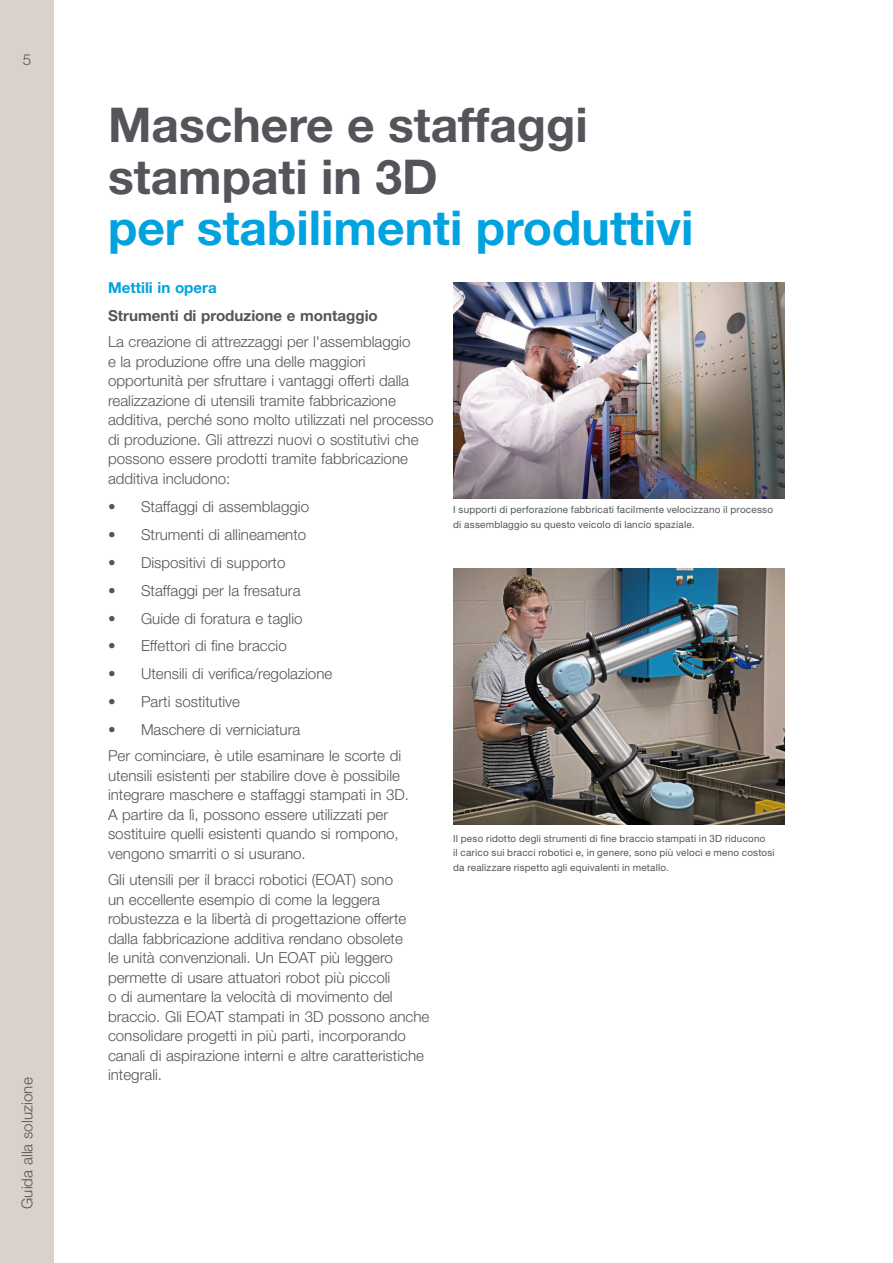
<style>
.page{position:relative;width:893px;height:1263px;background:#fff}
.page>*{position:absolute;margin:0;border:0;box-sizing:border-box;transform-origin:0 0}
.t1{font:700 48px/51.3px "Helvetica Neue LT Std";color:#54555a}
.t2{font:700 48px "Helvetica Neue LT Std";color:#00a2df}
.t3{font:300 15.15px/19.5px "Helvetica Neue LT Std";color:#54555a}
.t4{font:700 15.15px "Helvetica Neue LT Std";color:#54555a}
.t5{font:700 15.15px "Helvetica Neue LT Std";color:#00a2df}
.t6{font:9.9px/14.2px "Helvetica Neue LT Std";letter-spacing:.02em;color:#54555a}
</style>
<div class="page">
<div style="left:0;top:0;width:54px;height:1263px;background:#dad1cb"></div>
<img style="left:453px;top:282px;width:332px;height:217px">
<img style="left:453px;top:569px;width:332px;height:255px">
<p class="t3" style="left:23px;top:49px;width:10px">5</p>
<p class="t3" style="left:17px;top:1209px;width:133px;rotate:-90deg">Guida alla soluzione</p>
<h1 class="t1" style="left:108px;top:98px;width:481px">Maschere e staffaggi stampati in 3D</h1>
<h1 class="t2" style="left:108px;top:198px;width:587px">per stabilimenti produttivi</h1>
<p class="t5" style="left:108px;top:279px;width:110px">Mettili in opera</p>
<p class="t4" style="left:108px;top:306px;width:271px">Strumenti di produzione e montaggio</p>
<p class="t3" style="left:108px;top:332px;width:327px">La creazione di attrezzaggi per l'assemblaggio<br>e la produzione offre una delle maggiori opportunità per sfruttare i vantaggi offerti dalla realizzazione di utensili tramite fabbricazione additiva, perché sono molto utilizzati nel processo di produzione. Gli attrezzi nuovi o sostitutivi che possono essere prodotti tramite fabbricazione additiva includono:</p>
<p class="t3" style="left:108px;top:496px;width:203px">• Staffaggi di assemblaggio</p>
<p class="t3" style="left:108px;top:524px;width:200px">• Strumenti di allineamento</p>
<p class="t3" style="left:108px;top:552px;width:179px">• Dispositivi di supporto</p>
<p class="t3" style="left:108px;top:580px;width:194px">• Staffaggi per la fresatura</p>
<p class="t3" style="left:108px;top:608px;width:196px">• Guide di foratura e taglio</p>
<p class="t3" style="left:108px;top:636px;width:180px">• Effettori di fine braccio</p>
<p class="t3" style="left:108px;top:664px;width:226px">• Utensili di verifica/regolazione</p>
<p class="t3" style="left:108px;top:692px;width:134px">• Parti sostitutive</p>
<p class="t3" style="left:108px;top:716px;width:295px;line-height:26.2px">• Maschere di verniciatura<br>Per cominciare, è utile esaminare le scorte di</p>
<p class="t3" style="left:108px;top:765px;width:303px">utensili esistenti per stabilire dove è possibile integrare maschere e staffaggi stampati in 3D.<br>A partire da lì, possono essere utilizzati per sostituire quelli esistenti quando si rompono, vengono smarriti o si usurano.</p>
<p class="t3" style="left:108px;top:870px;width:323px">Gli utensili per il bracci robotici (EOAT) sono<br>un eccellente esempio di come la leggera robustezza e la libertà di progettazione offerte dalla fabbricazione additiva rendano obsolete<br>le unità convenzionali. Un EOAT più leggero permette di usare attuatori robot più piccoli<br>o di aumentare la velocità di movimento del braccio. Gli EOAT stampati in 3D possono anche consolidare progetti in più parti, incorporando canali di aspirazione interni e altre caratteristiche integrali.</p>
<p class="t6" style="left:453px;top:503px;width:321px">I supporti di perforazione fabbricati facilmente velocizzano il processo di assemblaggio su questo veicolo di lancio spaziale.</p>
<p class="t6" style="left:453px;top:831px;width:323px">Il peso ridotto degli strumenti di fine braccio stampati in 3D riducono<br>il carico sui bracci robotici e, in genere, sono più veloci e meno costosi da realizzare rispetto agli equivalenti in metallo.</p>
</div>
